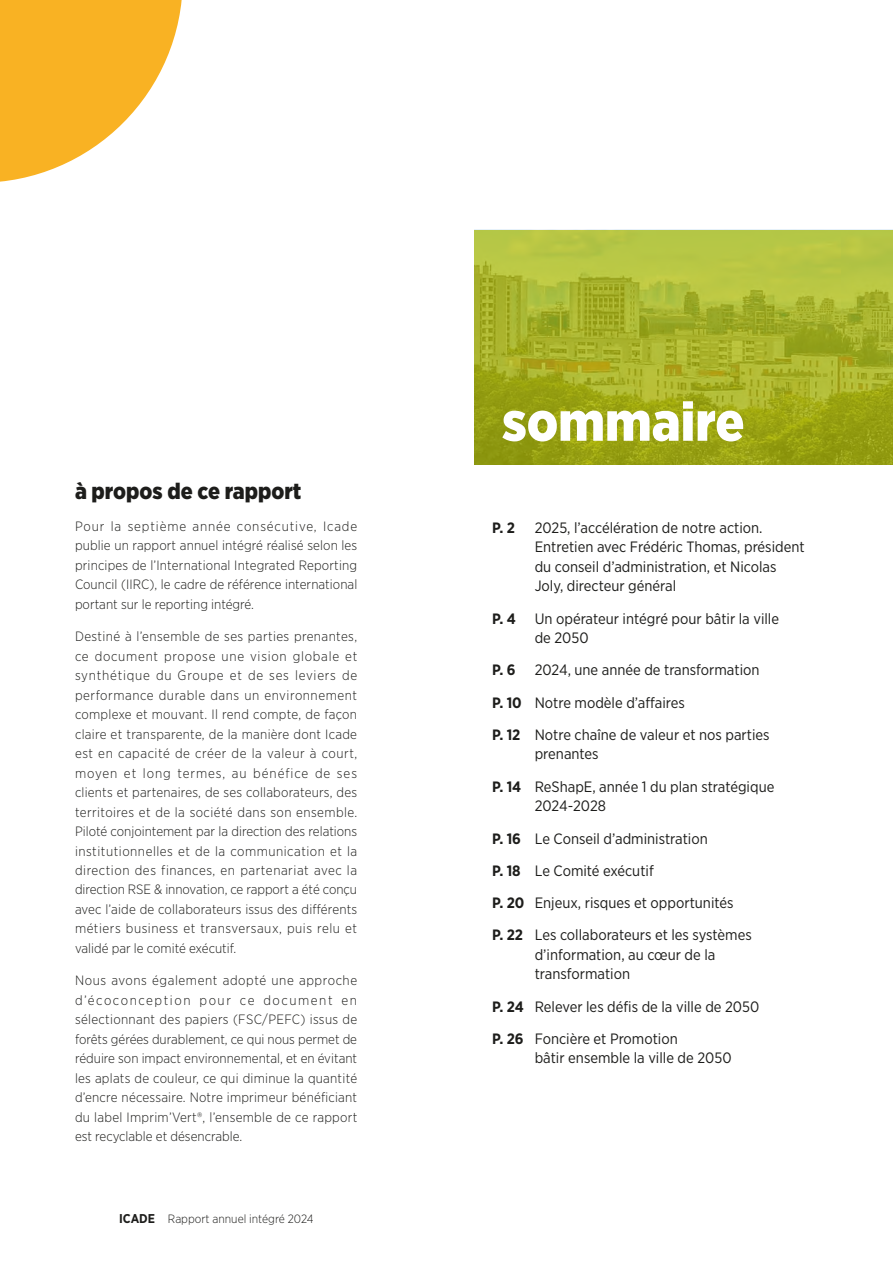
<style>
.page{position:relative;width:893px;height:1263px;background:#fff}
.page>*{position:absolute;margin:0;border:0;box-sizing:border-box;transform-origin:0 0}
.t1{font:900 54.6px "Gotham Narrow";color:#fff}
.t2{font:900 22.5px "Gotham Narrow";color:#1d1d1b}
.t3{font:15px/32.2px "Gotham Narrow";color:#1d1d1b}
.t4{font:700 15px "Gotham Narrow";color:#1d1d1b}
.t5{font:300 13.5px/19.5px "Gotham Narrow";color:#1d1d1b;text-align:justify}
.t6{font:300 12px "Gotham Narrow";color:#1d1d1b}
.s1{font-weight:700;font-size:12.75px}
.s2{font-weight:700}
</style>
<div class="page">
<svg style="left:0;top:0;width:182px;height:182px"></svg>
<img style="left:474px;top:230px;width:419px;height:234px">
<h2 class="t2" style="left:75px;top:476px;width:228px">à propos de ce rapport</h2>
<p class="t5" style="left:75px;top:516px;width:284px">Pour la septième année consécutive, Icade publie un rapport annuel intégré réalisé selon les principes de l’International Integrated Reporting Council (IIRC), le cadre de référence international portant sur le reporting intégré.</p>
<p class="t5" style="left:75px;top:626px;width:284px">Destiné à l’ensemble de ses parties prenantes, ce document propose une vision globale et synthétique du Groupe et de ses leviers de performance durable dans un environnement complexe et mouvant. Il rend compte, de façon claire et transparente, de la manière dont Icade est en capacité de créer de la valeur à court, moyen et long termes, au bénéfice de ses clients et partenaires, de ses collaborateurs, des territoires et de la société dans son ensemble.<br>Piloté conjointement par la direction des relations institutionnelles et de la communication et la direction des finances, en partenariat avec la direction RSE &amp; innovation, ce rapport a été conçu avec l’aide de collaborateurs issus des différents métiers business et transversaux, puis relu et validé par le comité exécutif.</p>
<p class="t5" style="left:75px;top:970px;width:284px">Nous avons également adopté une approche d’écoconception pour ce document en sélectionnant des papiers (FSC/PEFC) issus de forêts gérées durablement, ce qui nous permet de réduire son impact environnemental, et en évitant les aplats de couleur, ce qui diminue la quantité d’encre nécessaire. Notre imprimeur bénéficiant du label Imprim’Vert®, l’ensemble de ce rapport est recyclable et désencrable.</p>
<p class="t6" style="left:119px;top:1211px;width:196px"><span class="s1">ICADE</span> Rapport annuel intégré 2024</p>
<h1 class="t1" style="left:502px;top:385px;width:244px">sommaire</h1>
<p class="t4" style="left:492px;top:518px;width:24px">P. 2</p>
<p class="t3" style="left:535px;top:518px;width:271px;line-height:19.5px">2025, l’accélération de notre action.<br>Entretien avec Frédéric Thomas, président du conseil d’administration, et Nicolas Joly, directeur général</p>
<p class="t4" style="left:492px;top:609px;width:25px">P. 4</p>
<p class="t3" style="left:535px;top:608px;width:246px;line-height:19.5px">Un opérateur intégré pour bâtir la ville de 2050</p>
<p class="t4" style="left:492px;top:660px;width:25px">P. 6</p>
<p class="t3" style="left:492px;top:654px;width:279px;text-indent:43px">2024, une année de transformation<br><span class="s2">P. 10</span> Notre modèle d’affaires<br><span class="s2">P. 12</span> Notre chaîne de valeur et nos parties</p>
<p class="t3" style="left:492px;top:738px;width:284px;text-indent:43px">prenantes<br><span class="s2">P. 14</span> ReShapE, année 1 du plan stratégique</p>
<p class="t3" style="left:492px;top:789px;width:261px;text-indent:43px">2024-2028<br><span class="s2">P. 16</span> Le Conseil d’administration<br><span class="s2">P. 18</span> Le Comité exécutif<br><span class="s2">P. 20</span> Enjeux, risques et opportunités<br><span class="s2">P. 22</span> Les collaborateurs et les systèmes</p>
<p class="t3" style="left:535px;top:944px;width:182px;line-height:19.5px">d’information, au cœur de la transformation</p>
<p class="t3" style="left:492px;top:990px;width:269px"><span class="s2">P. 24</span> Relever les défis de la ville de 2050<br><span class="s2">P. 26</span> Foncière et Promotion</p>
<p class="t3" style="left:535px;top:1041px;width:198px">bâtir ensemble la ville de 2050</p>
</div>
